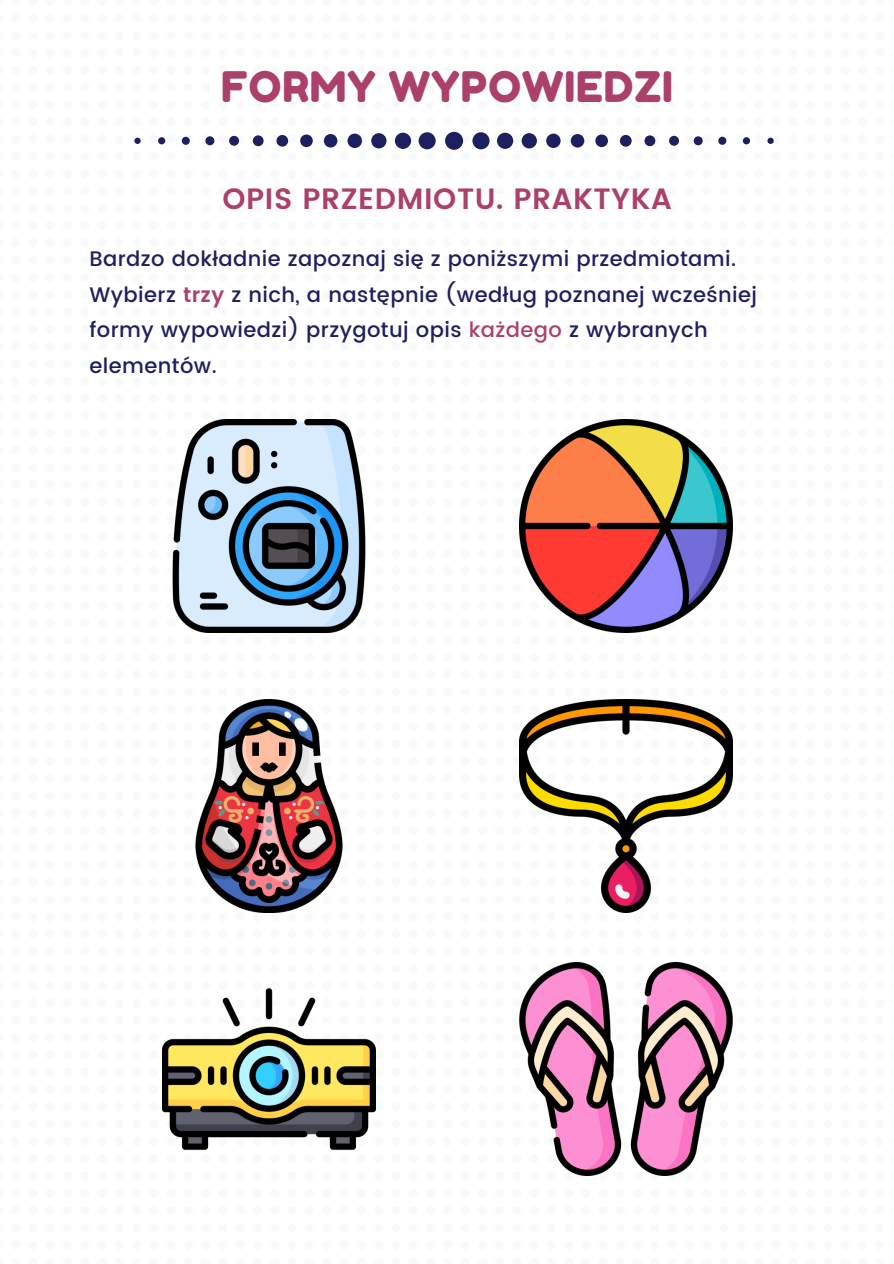
<style>
.page{position:relative;width:894px;height:1264px;background:#fff}
.page>*{position:absolute;margin:0;border:0;box-sizing:border-box;transform-origin:0 0}
.t1{font:42px "Fredoka One";letter-spacing:.02em;color:#ab406b}
.t2{font:600 29.4px "Poppins";letter-spacing:.02em;color:#ab406b}
.t3{font:500 21px/35.5px "Poppins";letter-spacing:.02em;color:#1e1f5f}
.s1{font-weight:600;color:#ab406b}
.s2{color:#ab406b}
</style>
<div class="page">
<svg style="left:134px;top:132px;width:639px;height:18px"></svg>
<img style="left:172px;top:419px;width:194px;height:213px">
<img style="left:519px;top:419px;width:213px;height:213px">
<img style="left:195px;top:700px;width:148px;height:212px">
<img style="left:519px;top:700px;width:213px;height:212px">
<img style="left:162px;top:988px;width:213px;height:162px">
<img style="left:519px;top:962px;width:213px;height:213px">
<h1 class="t1" style="left:221px;top:61px;width:453px">FORMY WYPOWIEDZI</h1>
<h2 class="t2" style="left:222px;top:181px;width:450px">OPIS PRZEDMIOTU. PRAKTYKA</h2>
<p class="t3" style="left:89px;top:241px;width:669px">Bardzo dokładnie zapoznaj się z poniższymi przedmiotami.<br>Wybierz <span class="s1">trzy</span> z nich, a następnie (według poznanej wcześniej formy wypowiedzi) przygotuj opis <span class="s2">każdego</span> z wybranych elementów.</p>
</div>
